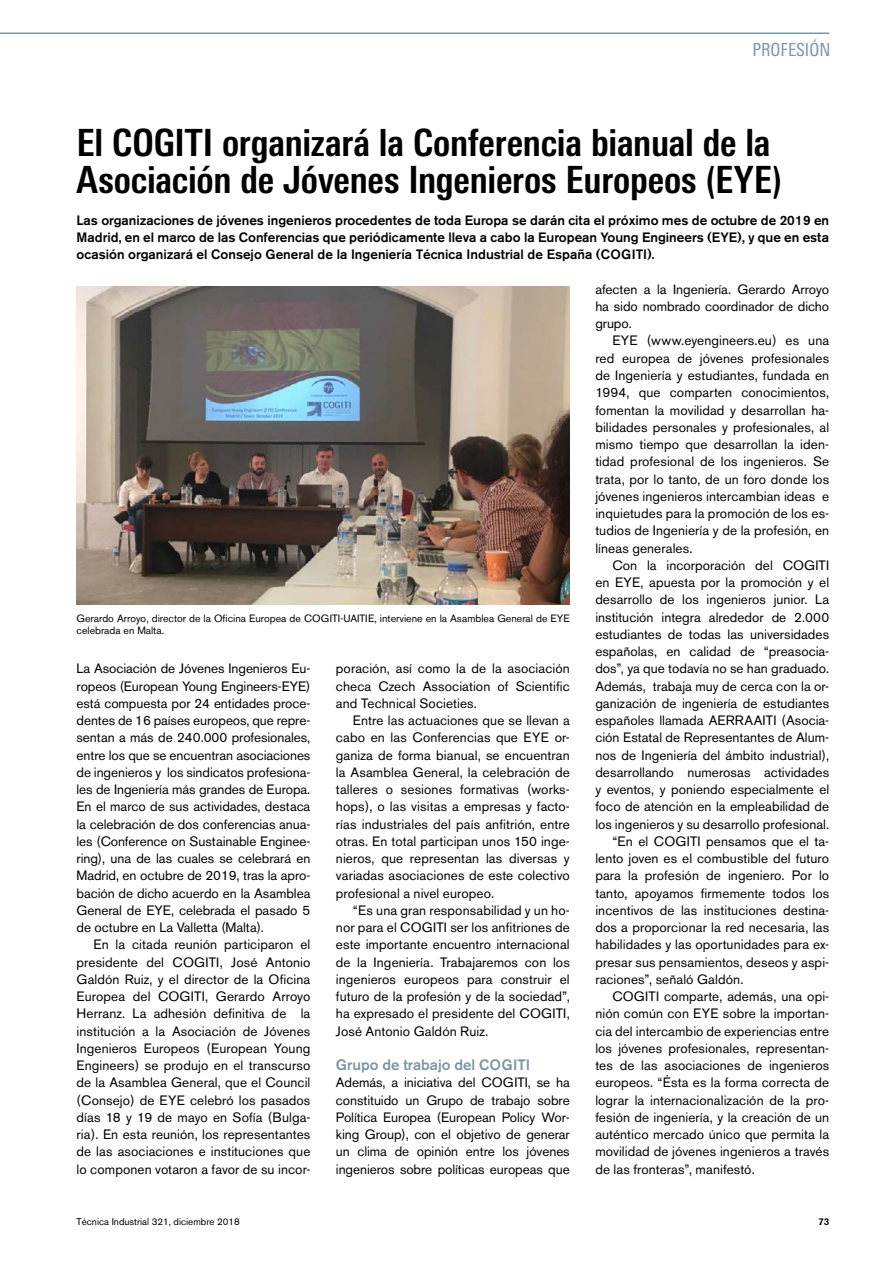
<style>
.page{position:relative;width:893px;height:1263px;background:#fff}
.page>*{position:absolute;margin:0;border:0;box-sizing:border-box;transform-origin:0 0}
.t1{font:700 condensed 37.5px/37.5px "LT Univers";letter-spacing:-.005em;color:#000}
.t2{font:condensed 18px "LT Univers";color:#7b97a4}
.t3{font:500 15px "Akzidenz Grotesk BE";letter-spacing:-.005em;color:#7b97a4}
.t4{font:13.5px/17.2px "Akzidenz Grotesk BE";letter-spacing:.005em;color:#000;text-align:justify}
.t5{font:500 13.5px/17.2px "Akzidenz Grotesk BE";color:#000;text-align:justify}
.t6{font:10.5px/12.6px "Akzidenz Grotesk BE";color:#000}
.t7{font:9.75px "Akzidenz Grotesk BE";color:#000}
.t8{font:500 9.75px "Akzidenz Grotesk BE";color:#000}
</style>
<div class="page">
<hr style="left:0;top:33px;width:829px;height:1px;background:#7b97a4">
<img style="left:77px;top:286px;width:493px;height:318px">
<h2 class="t2" style="left:752px;top:39px;width:80px">PROFESIÓN</h2>
<h1 class="t1" style="left:77px;top:123px;width:707px">El COGITI organizará la Conferencia bianual de la<br>Asociación de Jóvenes Ingenieros Europeos (EYE)</h1>
<p class="t5" style="left:77px;top:211px;width:754px">Las organizaciones de jóvenes ingenieros procedentes de toda Europa se darán cita el próximo mes de octubre de 2019 en Madrid, en el marco de las Conferencias que periódicamente lleva a cabo la European Young Engineers (EYE), y que en esta ocasión organizará el Consejo General de la Ingeniería Técnica Industrial de España (COGITI).</p>
<p class="t6" style="left:77px;top:611px;width:495px">Gerardo Arroyo, director de la Oficina Europea de COGITI-UAITIE, interviene en la Asamblea General de EYE celebrada en Malta.</p>
<p class="t4" style="left:77px;top:660px;width:235px">La Asociación de Jóvenes Ingenieros Eu&shy;ropeos (European Young Engineers-EYE) está compuesta por 24 entidades proce&shy;dentes de 16 países europeos, que repre&shy;sentan a más de 240.000 profesionales, entre los que se encuentran asociaciones de ingenieros y los sindicatos profesiona&shy;les de Ingeniería más grandes de Europa.<br>En el marco de sus actividades, destaca la celebración de dos conferencias anua&shy;les (Conference on Sustainable Enginee&shy;ring), una de las cuales se celebrará en Madrid, en octubre de 2019, tras la apro&shy;bación de dicho acuerdo en la Asamblea General de EYE, celebrada el pasado 5 de octubre en La Valletta (Malta).</p>
<p class="t4" style="left:77px;top:936px;width:235px;text-indent:17px">En la citada reunión participaron el presidente del COGITI, José Antonio Galdón Ruiz, y el director de la Oficina Europea del COGITI, Gerardo Arroyo Herranz. La adhesión definitiva de la institución a la Asociación de Jóvenes Ingenieros Europeos (European Young Engineers) se produjo en el transcurso de la Asamblea General, que el Council (Consejo) de EYE celebró los pasados días 18 y 19 de mayo en Sofía (Bulga&shy;ria). En esta reunión, los representantes de las asociaciones e instituciones que lo componen votaron a favor de su incor-</p>
<p class="t4" style="left:336px;top:660px;width:235px">poración, así como la de la asociación checa Czech Association of Scientific and Technical Societies.</p>
<p class="t4" style="left:336px;top:712px;width:235px;text-indent:17px">Entre las actuaciones que se llevan a cabo en las Conferencias que EYE or&shy;ganiza de forma bianual, se encuentran la Asamblea General, la celebración de talleres o sesiones formativas (works&shy;hops), o las visitas a empresas y facto&shy;rías industriales del país anfitrión, entre otras. En total participan unos 150 inge&shy;nieros, que representan las diversas y variadas asociaciones de este colectivo profesional a nivel europeo.</p>
<p class="t4" style="left:336px;top:902px;width:235px;text-indent:17px">“Es una gran responsabilidad y un ho&shy;nor para el COGITI ser los anfitriones de este importante encuentro internacional de la Ingeniería. Trabajaremos con los ingenieros europeos para construir el futuro de la profesión y de la sociedad”, ha expresado el presidente del COGITI, José Antonio Galdón Ruiz.</p>
<p class="t3" style="left:336px;top:1055px;width:196px">Grupo de trabajo del COGITI</p>
<p class="t4" style="left:336px;top:1074px;width:235px">Además, a iniciativa del COGITI, se ha constituido un Grupo de trabajo sobre Política Europea (European Policy Wor&shy;king Group), con el objetivo de generar un clima de opinión entre los jóvenes ingenieros sobre políticas europeas que</p>
<p class="t4" style="left:595px;top:280px;width:235px">afecten a la Ingeniería. Gerardo Arroyo ha sido nombrado coordinador de dicho grupo.</p>
<p class="t4" style="left:595px;top:332px;width:235px;text-indent:17px">EYE (www.eyengineers.eu) es una red europea de jóvenes profesionales de Ingeniería y estudiantes, fundada en 1994, que comparten conocimientos, fomentan la movilidad y desarrollan ha&shy;bilidades personales y profesionales, al mismo tiempo que desarrollan la iden&shy;tidad profesional de los ingenieros. Se trata, por lo tanto, de un foro donde los jóvenes ingenieros intercambian ideas e inquietudes para la promoción de los es&shy;tudios de Ingeniería y de la profesión, en líneas generales.</p>
<p class="t4" style="left:612px;top:556px;width:218px">Con la incorporación del COGITI</p>
<p class="t4" style="left:595px;top:574px;width:235px">en EYE, apuesta por la promoción y el</p>
<p class="t4" style="left:595px;top:591px;width:235px">desarrollo de los ingenieros junior. La</p>
<p class="t4" style="left:595px;top:608px;width:235px">institución integra alrededor de 2.000</p>
<p class="t4" style="left:595px;top:625px;width:235px">estudiantes de todas las universidades</p>
<p class="t4" style="left:595px;top:643px;width:235px">españolas, en calidad de “preasocia-</p>
<p class="t4" style="left:595px;top:660px;width:235px">dos”, ya que todavía no se han graduado.</p>
<p class="t4" style="left:595px;top:677px;width:235px">Además, trabaja muy de cerca con la or-</p>
<p class="t4" style="left:595px;top:694px;width:235px">ganización de ingeniería de estudiantes</p>
<p class="t4" style="left:595px;top:712px;width:235px">españoles llamada AERRAAITI (Asocia-</p>
<p class="t4" style="left:595px;top:729px;width:235px">ción Estatal de Representantes de Alum-</p>
<p class="t4" style="left:595px;top:746px;width:235px">nos de Ingeniería del ámbito industrial),</p>
<p class="t4" style="left:595px;top:763px;width:235px">desarrollando numerosas actividades</p>
<p class="t4" style="left:595px;top:781px;width:235px">y eventos, y poniendo especialmente el</p>
<p class="t4" style="left:595px;top:798px;width:235px">foco de atención en la empleabilidad de</p>
<p class="t4" style="left:595px;top:815px;width:235px">los ingenieros y su desarrollo profesional.</p>
<p class="t4" style="left:612px;top:832px;width:218px">“En el COGITI pensamos que el ta-</p>
<p class="t4" style="left:595px;top:850px;width:235px">lento joven es el combustible del futuro</p>
<p class="t4" style="left:595px;top:867px;width:235px">para la profesión de ingeniero. Por lo</p>
<p class="t4" style="left:595px;top:884px;width:235px">tanto, apoyamos firmemente todos los</p>
<p class="t4" style="left:595px;top:901px;width:235px">incentivos de las instituciones destina-</p>
<p class="t4" style="left:595px;top:919px;width:235px">dos a proporcionar la red necesaria, las</p>
<p class="t4" style="left:595px;top:936px;width:235px">habilidades y las oportunidades para ex-</p>
<p class="t4" style="left:595px;top:953px;width:235px">presar sus pensamientos, deseos y aspi-</p>
<p class="t4" style="left:595px;top:971px;width:150px">raciones”, señaló Galdón.</p>
<p class="t4" style="left:612px;top:988px;width:218px">COGITI comparte, además, una opi-</p>
<p class="t4" style="left:595px;top:1005px;width:235px">nión común con EYE sobre la importan-</p>
<p class="t4" style="left:595px;top:1022px;width:235px">cia del intercambio de experiencias entre</p>
<p class="t4" style="left:595px;top:1040px;width:235px">los jóvenes profesionales, representan-</p>
<p class="t4" style="left:595px;top:1057px;width:235px">tes de las asociaciones de ingenieros</p>
<p class="t4" style="left:595px;top:1074px;width:235px">europeos. “Ésta es la forma correcta de</p>
<p class="t4" style="left:595px;top:1091px;width:235px">lograr la internacionalización de la pro-</p>
<p class="t4" style="left:595px;top:1109px;width:235px">fesión de ingeniería, y la creación de un</p>
<p class="t4" style="left:595px;top:1126px;width:235px">auténtico mercado único que permita la</p>
<p class="t4" style="left:595px;top:1143px;width:235px">movilidad de jóvenes ingenieros a través</p>
<p class="t4" style="left:595px;top:1160px;width:161px">de las fronteras”, manifestó.</p>
<p class="t7" style="left:77px;top:1216px;width:165px">Técnica Industrial 321, diciembre 2018</p>
<p class="t8" style="left:819px;top:1216px;width:12px">73</p>
</div>
